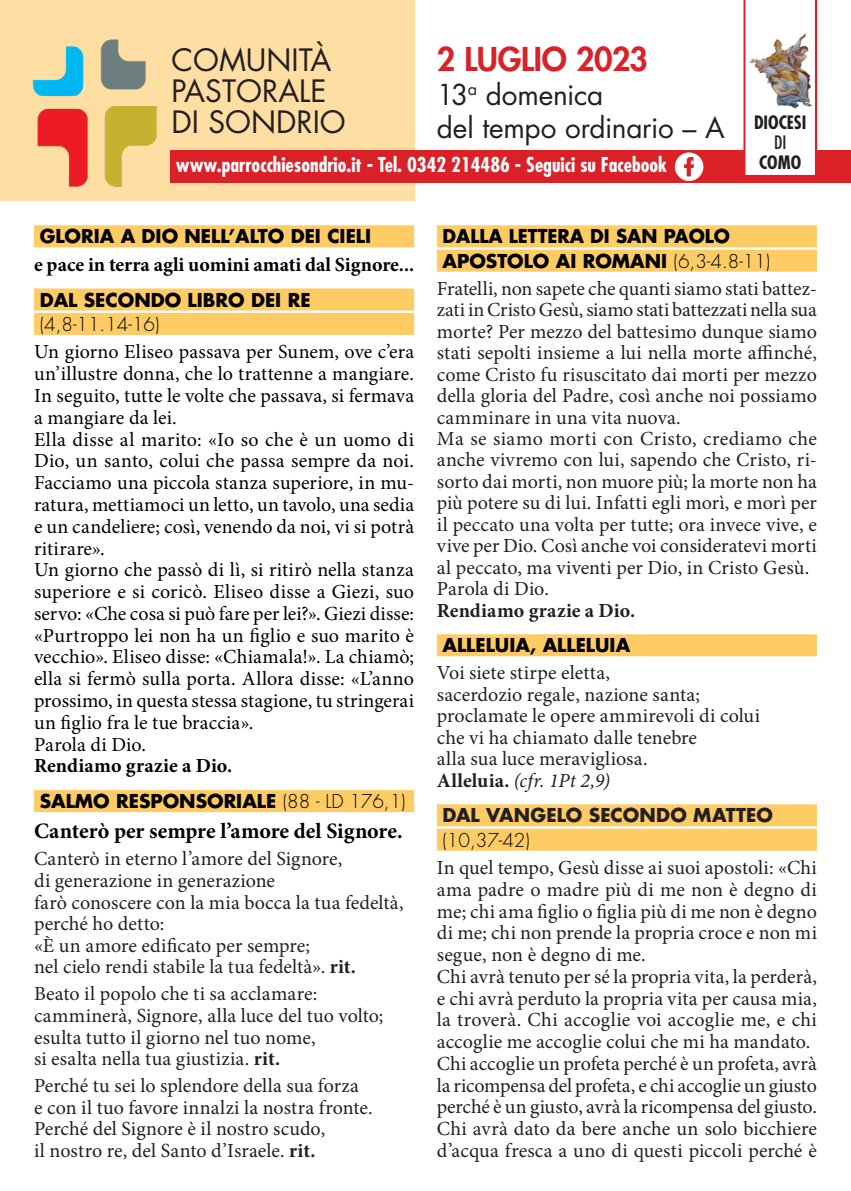
<style>
.page{position:relative;width:851px;height:1191px;background:#fff}
.page>*{position:absolute;margin:0;border:0;box-sizing:border-box;transform-origin:0 0}
.t1{font:800 32px "Futura Std";letter-spacing:-.01em;color:#da2128}
.t2{font:30px/31px "Futura Std";color:#231f20}
.t3{font:28px/33.6px "Futura Std";letter-spacing:-.01em;color:#231f20}
.Normale{font:700 22px "Minion Pro";letter-spacing:-.005em;color:#000}
.Normale-2{font:20px/21.4px "Minion Pro";color:#231f20}
.Normale-3{font:20px/21.8px "Minion Pro";letter-spacing:.005em;color:#000;text-align:justify}
.Normale-4{font:700 20px "Minion Pro";color:#000}
.t4{font:700 condensed 20px "Futura Std";color:#fff}
.Normale-5{font:italic 20px "Minion Pro";letter-spacing:.02em;color:#231f20}
.Normale-6{font:700 20px "Minion Pro";letter-spacing:.005em;color:#231f20}
.A_TITOLETTO{font:700 18.6px "Futura Std";color:#000}
.A_TITOLETTO-2{font:300 18.6px "Futura Std";color:#000}
.A_TITOLETTO-3{font:700 18.6px "Futura Std";letter-spacing:.005em;color:#231f20}
.t5{font:700 condensed 18px/20px "Futura Std";color:#231f20;text-align:center}
.s1{font-weight:400}
.s2{font-weight:300}
.s3{font-weight:700}
.s4{font-weight:700;font-style:normal}
</style>
<div class="page">
<div style="left:0;top:0;width:414px;height:200px;background:#ffdea4"></div>
<img style="left:32px;top:39px;width:125px;height:148px">
<div style="left:170px;top:150px;width:680px;height:33px;background:#da2128"></div>
<svg style="left:674px;top:152px;width:29px;height:29px"></svg>
<svg style="left:743px;top:0;width:74px;height:175px"></svg>
<img style="left:748px;top:33px;width:63px;height:76px">
<div style="left:34px;top:225px;width:380px;height:22px;background:#fecb64"></div>
<div style="left:34px;top:288px;width:380px;height:22px;background:#fecb64"></div>
<div style="left:34px;top:313px;width:380px;height:22px;background:#fecb64"></div>
<div style="left:34px;top:790px;width:380px;height:22px;background:#fecb64"></div>
<div style="left:437px;top:225px;width:379px;height:22px;background:#fecb64"></div>
<div style="left:437px;top:250px;width:379px;height:22px;background:#fecb64"></div>
<div style="left:437px;top:634px;width:379px;height:22px;background:#fecb64"></div>
<div style="left:437px;top:804px;width:379px;height:22px;background:#fecb64"></div>
<div style="left:437px;top:828px;width:379px;height:22px;background:#fecb64"></div>
<p class="t2" style="left:171px;top:45px;width:161px">COMUNITÀ<br>PASTORALE</p>
<p class="t2" style="left:171px;top:107px;width:176px">DI SONDRIO</p>
<p class="t4" style="left:176px;top:153px;width:492px">www.parrocchiesondrio.it - Tel. 0342 214486 - Seguici su Facebook</p>
<p class="t1" style="left:437px;top:39px;width:213px">2 LUGLIO 2023</p>
<p class="t3" style="left:437px;top:78px;width:289px">13<sup>a</sup> domenica<br>del tempo ordinario – A</p>
<p class="t5" style="left:754px;top:113px;width:54px">DIOCESI<br><span class="s1">DI<br></span>COMO</p>
<p class="A_TITOLETTO" style="left:40px;top:224px;width:333px">GLORIA A DIO NELL’ALTO DEI CIELI</p>
<p class="Normale-4" style="left:34px;top:250px;width:381px">e pace in terra agli uomini amati dal Signore...</p>
<p class="A_TITOLETTO" style="left:40px;top:287px;width:272px">DAL SECONDO LIBRO DEI RE</p>
<p class="A_TITOLETTO-2" style="left:40px;top:313px;width:121px">(4,8-11.14-16)</p>
<p class="Normale-3" style="left:34px;top:341px;width:381px">Un giorno Eliseo passava per Sunem, ove c’era un’illustre donna, che lo trattenne a mangiare.<br>In seguito, tutte le volte che passava, si fermava a mangiare da lei.</p>
<p class="Normale-3" style="left:34px;top:428px;width:381px">Ella disse al marito: «Io so che è un uomo di Dio, un santo, colui che passa sempre da noi.<br>Facciamo una piccola stanza superiore, in mu&shy;ratura, mettiamoci un letto, un tavolo, una sedia e un candeliere; così, venendo da noi, vi si potrà ritirare».</p>
<p class="Normale-3" style="left:34px;top:559px;width:381px">Un giorno che passò di lì, si ritirò nella stanza superiore e si coricò. Eliseo disse a Giezi, suo servo: «Che cosa si può fare per lei?». Giezi disse: «Purtroppo lei non ha un figlio e suo marito è vecchio». Eliseo disse: «Chiamala!». La chiamò; ella si fermò sulla porta. Allora disse: «L’anno prossimo, in questa stessa stagione, tu stringerai un figlio fra le tue braccia».</p>
<p class="Normale-3" style="left:34px;top:733px;width:113px">Parola di Dio.</p>
<p class="Normale-4" style="left:34px;top:752px;width:200px">Rendiamo grazie a Dio.</p>
<p class="A_TITOLETTO" style="left:40px;top:789px;width:367px">SALMO RESPONSORIALE <span class="s2">(88 - LD 176,1)</span></p>
<p class="Normale" style="left:34px;top:815px;width:370px">Canterò per sempre l’amore del Signore.</p>
<p class="Normale-2" style="left:34px;top:848px;width:371px">Canterò in eterno l’amore del Signore,<br>di generazione in generazione<br>farò conoscere con la mia bocca la tua fedeltà, perché ho detto:<br>«È un amore edificato per sempre;<br>nel cielo rendi stabile la tua fedeltà». <span class="s3">rit.</span></p>
<p class="Normale-2" style="left:34px;top:983px;width:351px">Beato il popolo che ti sa acclamare: camminerà, Signore, alla luce del tuo volto; esulta tutto il giorno nel tuo nome,<br>si esalta nella tua giustizia. <span class="s3">rit.</span></p>
<p class="Normale-2" style="left:34px;top:1075px;width:340px">Perché tu sei lo splendore della sua forza<br>e con il tuo favore innalzi la nostra fronte.<br>Perché del Signore è il nostro scudo,<br>il nostro re, del Santo d’Israele. <span class="s3">rit.</span></p>
<p class="A_TITOLETTO" style="left:442px;top:224px;width:289px">DALLA LETTERA DI SAN PAOLO</p>
<p class="A_TITOLETTO" style="left:442px;top:248px;width:329px">APOSTOLO AI ROMANI <span class="s2">(6,3-4.8-11)</span></p>
<p class="Normale-2" style="left:437px;top:278px;width:381px;text-align:justify">Fratelli, non sapete che quanti siamo stati battez&shy;zati in Cristo Gesù, siamo stati battezzati nella sua morte? Per mezzo del battesimo dunque siamo stati sepolti insieme a lui nella morte affinché, come Cristo fu risuscitato dai morti per mezzo della gloria del Padre, così anche noi possiamo camminare in una vita nuova.</p>
<p class="Normale-2" style="left:437px;top:428px;width:381px;text-align:justify">Ma se siamo morti con Cristo, crediamo che anche vivremo con lui, sapendo che Cristo, ri&shy;sorto dai morti, non muore più; la morte non ha più potere su di lui. Infatti egli morì, e morì per il peccato una volta per tutte; ora invece vive, e vive per Dio. Così anche voi consideratevi morti al peccato, ma viventi per Dio, in Cristo Gesù.</p>
<p class="Normale-2" style="left:437px;top:578px;width:113px">Parola di Dio.</p>
<p class="Normale-6" style="left:437px;top:596px;width:200px">Rendiamo grazie a Dio.</p>
<p class="A_TITOLETTO" style="left:442px;top:633px;width:189px">ALLELUIA, ALLELUIA</p>
<p class="Normale-2" style="left:437px;top:662px;width:265px">Voi siete stirpe eletta, sacerdozio regale, nazione santa;</p>
<p class="Normale-2" style="left:437px;top:705px;width:324px">proclamate le opere ammirevoli di colui</p>
<p class="Normale-2" style="left:437px;top:727px;width:262px">che vi ha chiamato dalle tenebre alla sua luce meravigliosa.</p>
<p class="Normale-5" style="left:437px;top:766px;width:175px"><span class="s4">Alleluia.</span> (cfr. 1Pt 2,9)</p>
<p class="A_TITOLETTO-3" style="left:442px;top:803px;width:332px">DAL VANGELO SECONDO MATTEO</p>
<p class="A_TITOLETTO-2" style="left:442px;top:828px;width:89px">(10,37-42)</p>
<p class="Normale-2" style="left:437px;top:857px;width:381px;text-align:justify">In quel tempo, Gesù disse ai suoi apostoli: «Chi ama padre o madre più di me non è degno di me; chi ama figlio o figlia più di me non è degno di me; chi non prende la propria croce e non mi segue, non è degno di me.</p>
<p class="Normale-2" style="left:437px;top:965px;width:381px;text-align:justify">Chi avrà tenuto per sé la propria vita, la perderà, e chi avrà perduto la propria vita per causa mia, la troverà. Chi accoglie voi accoglie me, e chi accoglie me accoglie colui che mi ha mandato.</p>
<p class="Normale-2" style="left:437px;top:1052px;width:381px;text-align:justify">Chi accoglie un profeta perché è un profeta, avrà la ricompensa del profeta, e chi accoglie un giusto perché è un giusto, avrà la ricompensa del giusto.</p>
<p class="Normale-2" style="left:437px;top:1118px;width:381px">Chi avrà dato da bere anche un solo bicchiere d’acqua fresca a uno di questi piccoli perché è</p>
</div>
